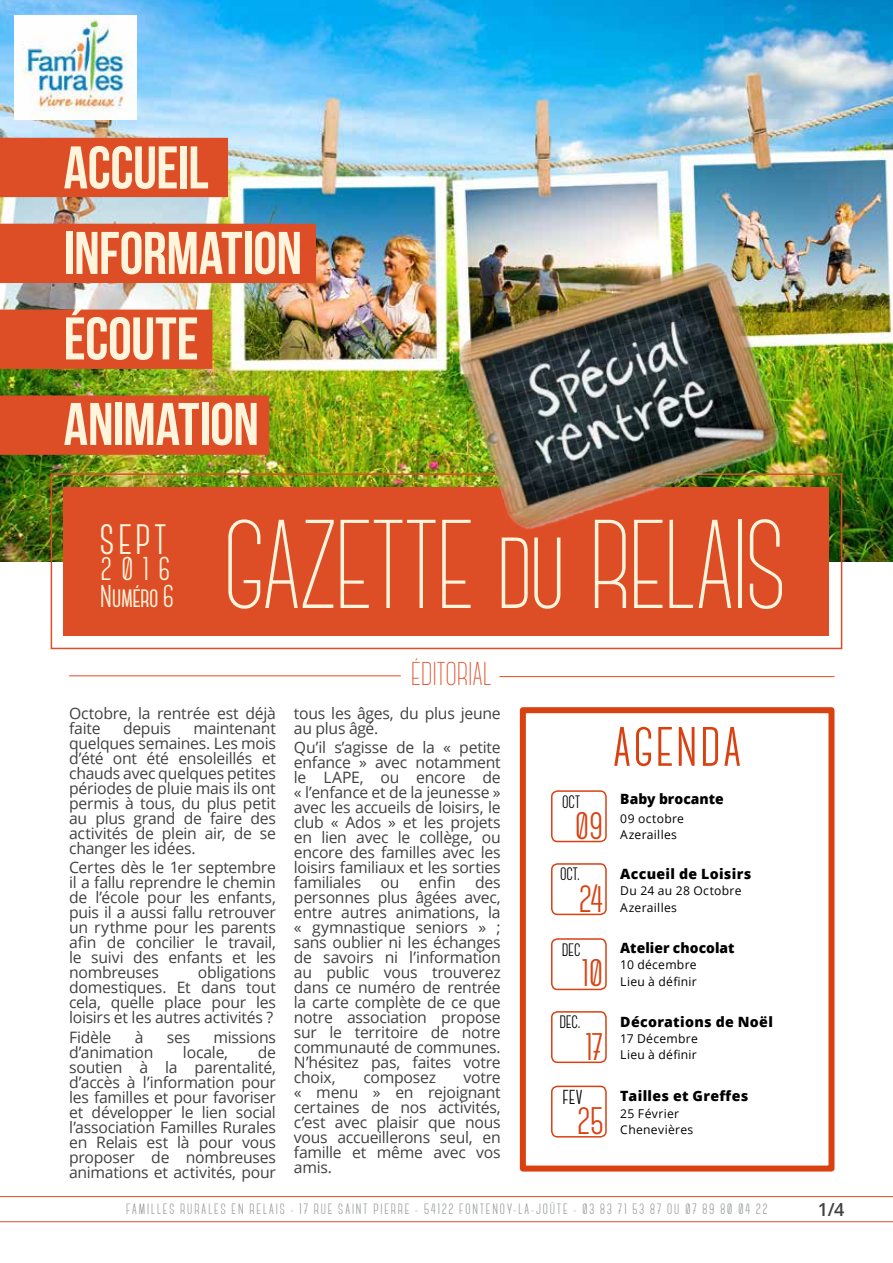
<style>
.page{position:relative;width:893px;height:1263px;background:#fff}
.page>*{position:absolute;margin:0;border:0;box-sizing:border-box;transform-origin:0 0}
.t1{font:300 126px "Canter";letter-spacing:-.02em;color:#fff5dd}
.t2{font:60px/85.5px "Bebas Neue";letter-spacing:-.01em;color:#fff5dd}
.t3{font:700 55.5px "Canter";letter-spacing:.04em;color:#d94111}
.t4{font:700 42.45px "Canter";color:#fff5dd}
.t5{font:700 38.4px "Canter";color:#d94111}
.t6{font:300 33px "Canter";color:#de4e26}
.t7{font:700 33px "Canter";color:#fff5dd}
.t8{font:700 31.5px "Canter";letter-spacing:-.02em;color:#fff5dd}
.t9{font:700 20.25px "Canter";color:#000}
.t10{font:700 18px "Canter";letter-spacing:-.01em;color:#000}
.t11{font:600 18px "Open Sans";color:#414042}
.t12{font:15.75px/15px "Open Sans";letter-spacing:-.015em;color:#414042;text-align:justify}
.t13{font:15px "Canter Outline";letter-spacing:.11em;color:#7e8082;scale:1.08 1}
.t14{font:800 14.1px "Open Sans";letter-spacing:.02em;color:#000}
.t15{font:800 14.1px "Open Sans";color:#000}
.t16{font:12.15px/16.4px "Open Sans";letter-spacing:.025em;color:#000}
</style>
<div class="page">
<svg style="left:0;top:1196px;width:893px;height:26px"></svg>
<img style="left:0;top:0;width:893px;height:561px">
<div style="left:64px;top:487px;width:765px;height:149px;background:#de4e26"></div>
<div style="left:51px;top:473px;width:791px;height:176px;border:2px solid #de4e26"></div>
<div style="left:0;top:138px;width:228px;height:59px;background:#de4e26"></div>
<div style="left:0;top:224px;width:316px;height:59px;background:#de4e26"></div>
<div style="left:0;top:310px;width:212px;height:59px;background:#de4e26"></div>
<div style="left:0;top:395px;width:269px;height:60px;background:#de4e26"></div>
<img style="left:15px;top:16px;width:121px;height:104px">
<img style="left:426px;top:229px;width:397px;height:301px">
<div style="left:520px;top:707px;width:314px;height:464px;border:6px solid #d94111"></div>
<div style="left:551px;top:938px;width:56px;height:52px;border:2px solid #d94111;border-radius:6px"></div>
<div style="left:551px;top:790px;width:56px;height:52px;border:2px solid #d94111;border-radius:6px"></div>
<div style="left:551px;top:1011px;width:56px;height:52px;border:2px solid #d94111;border-radius:6px"></div>
<div style="left:551px;top:863px;width:56px;height:52px;border:2px solid #d94111;border-radius:6px"></div>
<div style="left:551px;top:1085px;width:56px;height:52px;border:2px solid #d94111;border-radius:6px"></div>
<hr style="left:499px;top:676px;width:335px;height:1px;background:#de4e26">
<hr style="left:69px;top:675px;width:332px;height:1px;background:#de4e26">
<h2 class="t2" style="left:64px;top:124px;width:240px">ACCUEIL<br>INFORMATION<br>ÉCOUTE<br>ANIMATION</h2>
<h3 class="t4" style="left:99px;top:518px;width:69px">SEPT</h3>
<h3 class="t7" style="left:101px;top:552px;width:71px">2016</h3>
<h3 class="t8" style="left:100px;top:580px;width:76px">Numéro 6</h3>
<h1 class="t1" style="left:223px;top:505px;width:566px">GAZETTE DU RELAIS</h1>
<h3 class="t6" style="left:411px;top:658px;width:56px">ÉDITORIAL</h3>
<p class="t12" style="left:69px;top:706px;width:208px">Octobre, la rentrée est déjà faite</p>
<p class="t12" style="left:123px;top:721px;width:49px">depuis</p>
<p class="t12" style="left:69px;top:721px;width:208px;text-indent:124px">maintenant quelques semaines. Les mois d’été ont été ensoleillés et chauds avec quelques petites périodes de pluie mais ils ont permis à tous, du plus petit au plus grand de faire des activités de plein air, de se changer les idées.</p>
<p class="t12" style="left:69px;top:860px;width:208px">Certes dès le 1er septembre il a fallu reprendre le chemin de l’école pour les enfants, puis il a aussi fallu retrouver un rythme pour les parents afin de concilier le travail, le suivi des enfants et les nombreuses</p>
<p class="t12" style="left:69px;top:965px;width:208px;text-indent:129px">obligations domestiques. Et dans tout cela, quelle place pour les loisirs et les autres activités ?</p>
<p class="t12" style="left:69px;top:1029px;width:44px">Fidèle</p>
<p class="t12" style="left:135px;top:1029px;width:10px">à</p>
<p class="t12" style="left:167px;top:1029px;width:25px">ses</p>
<p class="t12" style="left:214px;top:1029px;width:64px">missions</p>
<p class="t12" style="left:69px;top:1044px;width:86px">d’animation</p>
<p class="t12" style="left:183px;top:1044px;width:47px">locale,</p>
<p class="t12" style="left:69px;top:1044px;width:208px;text-indent:189px">de soutien à la parentalité, d’accès à l’information pour les familles et pour favoriser et développer le lien social l’association Familles Rurales en Relais est là pour vous proposer de nombreuses animations et activités, pour</p>
<p class="t12" style="left:294px;top:705px;width:208px">tous les âges, du plus jeune au plus âgé.</p>
<p class="t12" style="left:294px;top:740px;width:208px">Qu’il s’agisse de la « petite enfance » avec notamment le LAPE, ou encore de « l’enfance et de la jeunesse » avec les accueils de loisirs, le club « Ados » et les projets en lien avec le collège, ou encore des familles avec les loisirs familiaux et les sorties familiales ou enfin des personnes plus âgées avec, entre autres animations, la « gymnastique seniors » ; sans oublier ni les échanges de savoirs ni l’information au public vous trouverez dans ce numéro de rentrée la carte complète de ce que notre association propose sur le territoire de notre communauté de communes.<br>N’hésitez pas, faites votre choix,</p>
<p class="t12" style="left:294px;top:1069px;width:208px;text-indent:170px">votre « menu » en rejoignant certaines de nos activités, c’est avec plaisir que nous vous accueillerons seul, en famille et même avec vos amis.</p>
<p class="t12" style="left:363px;top:1069px;width:74px">composez</p>
<p class="t10" style="left:562px;top:793px;width:20px">OCT</p>
<h3 class="t5" style="left:575px;top:806px;width:30px">09</h3>
<p class="t10" style="left:560px;top:865px;width:21px">OCT.</p>
<h3 class="t5" style="left:579px;top:880px;width:25px">24</h3>
<h3 class="t3" style="left:613px;top:719px;width:130px">AGENDA</h3>
<p class="t14" style="left:620px;top:788px;width:105px">Baby brocante</p>
<p class="t16" style="left:620px;top:810px;width:65px">09 octobre<br>Azerailles</p>
<p class="t14" style="left:620px;top:863px;width:132px">Accueil de Loisirs</p>
<p class="t16" style="left:620px;top:882px;width:123px">Du 24 au 28 Octobre<br>Azerailles</p>
<p class="t10" style="left:562px;top:941px;width:20px">DEC</p>
<h3 class="t5" style="left:582px;top:954px;width:23px">10</h3>
<p class="t10" style="left:559px;top:1012px;width:22px">DEC.</p>
<h3 class="t5" style="left:586px;top:1027px;width:19px">17</h3>
<p class="t15" style="left:620px;top:937px;width:116px">Atelier chocolat</p>
<p class="t16" style="left:620px;top:956px;width:78px">10 décembre<br>Lieu à définir</p>
<p class="t14" style="left:620px;top:1011px;width:154px">Décorations de Noël</p>
<p class="t16" style="left:620px;top:1030px;width:79px">17 Décembre<br>Lieu à définir</p>
<p class="t9" style="left:562px;top:1087px;width:22px">FEV</p>
<h3 class="t5" style="left:577px;top:1102px;width:28px">25</h3>
<p class="t14" style="left:620px;top:1085px;width:130px">Tailles et Greffes</p>
<p class="t16" style="left:620px;top:1105px;width:75px">25 Février<br>Chenevières</p>
<p class="t13" style="left:126px;top:1202px;width:596px">FAMILLES RURALES EN RELAIS - 17 RUE SAINT PIERRE - 54122 FONTENOY-LA-JOÛTE - 03 83 71 53 87 OU 07 89 80 04 22</p>
<p class="t11" style="left:818px;top:1197px;width:28px">1/4</p>
</div>
